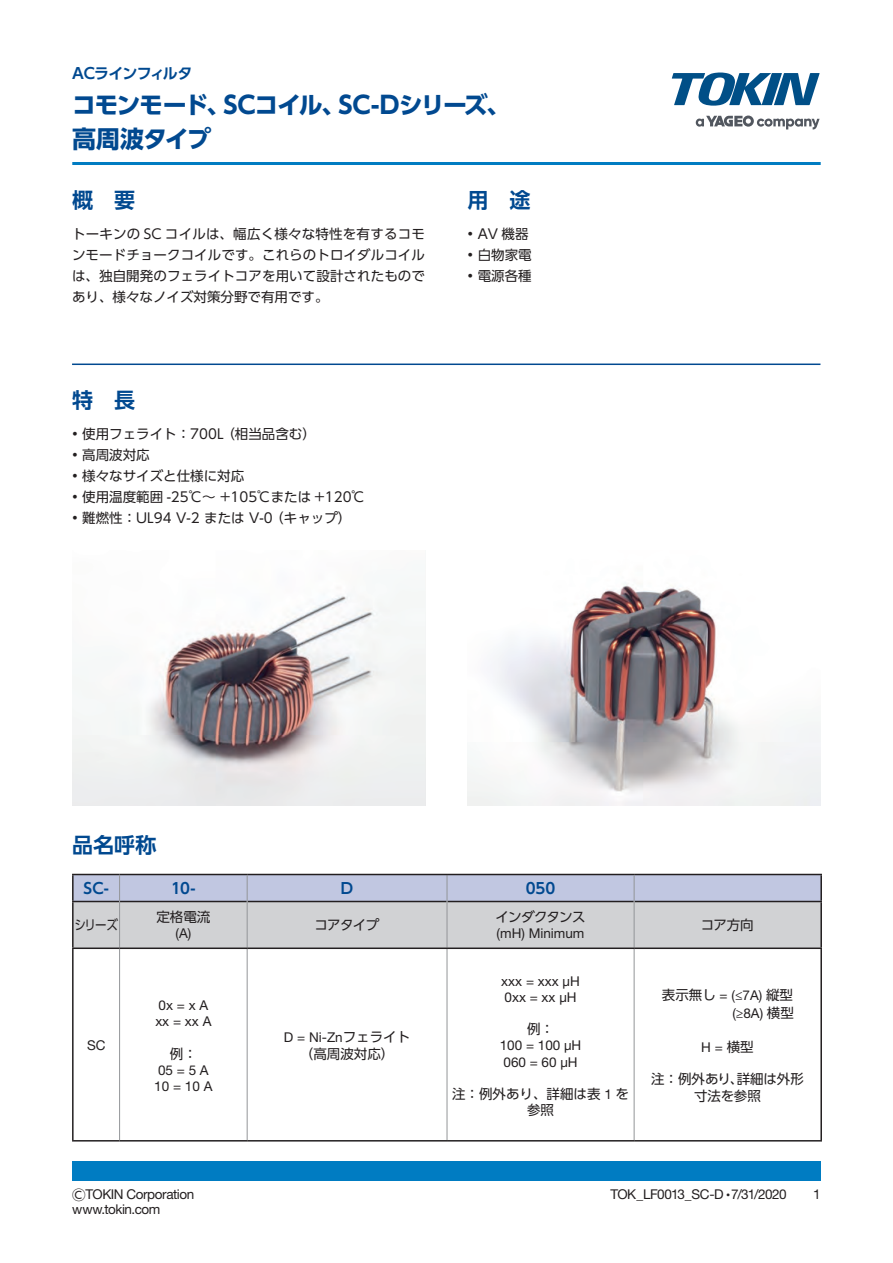
<style>
.page{position:relative;width:893px;height:1263px;background:#fff}
.page>*{position:absolute;margin:0;border:0;box-sizing:border-box;transform-origin:0 0}
.t1{font:700 24px/34.5px "UD Shin Go Pro";letter-spacing:-.055em;color:#014990}
.t2{font:700 21px "UD Shin Go Pro De";color:#014990}
.t3{font:700 15px "UD Shin Go Pro De";letter-spacing:-.045em;color:#014990}
.t4{font:13.5px/21px "UD Shin Go Pro";color:#231f20;text-align:center}
.t5{font:13.5px/16.2px "Helvetica Neue LT Std";color:#231f20}
.t6{font:13.5px "Helvetica Neue LT";letter-spacing:-.03em;color:#231f20}
.t7{font:13.5px "Helvetica Neue LT Std";letter-spacing:-.045em;color:#231f20}
.t8{font:13.5px "UD Shin Go Pro";letter-spacing:-.06em;color:#231f20}
.t9{font:13.5px "UD Shin Go Pro";color:#231f20;scale:.85 1}
.s1{font-family:"UD Shin Go Pro"}
.s2{font-family:"Helvetica Neue LT Std"}
.s3{font-family:"UD Shin Go Pr 6"}
</style>
<div class="page">
<div style="left:72px;top:1161px;width:749px;height:20px;background:#007cc2"></div>
<hr style="left:72px;top:162px;width:749px;height:3px;background:#007cc2">
<svg style="left:696px;top:116px;width:124px;height:14px"></svg>
<svg style="left:672px;top:72px;width:148px;height:34px"></svg>
<hr style="left:72px;top:363px;width:748px;height:2px;background:#014990">
<svg style="left:120px;top:949px;width:514px;height:191px"></svg>
<hr style="left:72px;top:901px;width:47px;height:1px;background:#231f20">
<hr style="left:634px;top:901px;width:188px;height:1px;background:#231f20">
<hr style="left:447px;top:949px;width:1px;height:191px;background:#939598">
<hr style="left:72px;top:874px;width:48px;height:1px;background:#231f20">
<hr style="left:72px;top:875px;width:2px;height:26px;background:#231f20">
<hr style="left:634px;top:874px;width:188px;height:1px;background:#231f20">
<hr style="left:72px;top:902px;width:2px;height:45px;background:#231f20">
<hr style="left:72px;top:949px;width:2px;height:191px;background:#231f20">
<hr style="left:72px;top:1140px;width:48px;height:1px;background:#231f20">
<hr style="left:120px;top:1140px;width:127px;height:1px;background:#231f20">
<hr style="left:247px;top:1140px;width:200px;height:1px;background:#231f20">
<hr style="left:447px;top:1140px;width:187px;height:1px;background:#231f20">
<hr style="left:634px;top:1140px;width:188px;height:1px;background:#231f20">
<hr style="left:820px;top:875px;width:2px;height:26px;background:#231f20">
<hr style="left:820px;top:902px;width:2px;height:45px;background:#231f20">
<hr style="left:820px;top:949px;width:2px;height:191px;background:#231f20">
<hr style="left:634px;top:949px;width:1px;height:191px;background:#939598">
<svg style="left:73px;top:874px;width:748px;height:73px;background:#c4c6d1"></svg>
<hr style="left:119px;top:901px;width:1px;height:46px;background:#939598">
<hr style="left:247px;top:901px;width:1px;height:46px;background:#939598">
<hr style="left:119px;top:949px;width:1px;height:191px;background:#939598">
<hr style="left:247px;top:949px;width:1px;height:191px;background:#939598">
<hr style="left:72px;top:947px;width:48px;height:2px;background:#231f20">
<hr style="left:120px;top:947px;width:127px;height:2px;background:#231f20">
<hr style="left:247px;top:947px;width:200px;height:2px;background:#231f20">
<hr style="left:447px;top:947px;width:187px;height:2px;background:#231f20">
<hr style="left:634px;top:947px;width:188px;height:2px;background:#231f20">
<img style="left:72px;top:595px;width:353px;height:211px">
<img style="left:468px;top:583px;width:353px;height:223px">
<p class="t3" style="left:72px;top:61px;width:122px">ACラインフィルタ</p>
<h1 class="t1" style="left:72px;top:87px;width:439px">コモンモード、SCコイル、SC-Dシリーズ、高周波タイプ</h1>
<h2 class="t2" style="left:72px;top:183px;width:65px">概　要</h2>
<p class="t4" style="left:72px;top:223px;width:354px;text-align:justify">トーキンの SC コイルは、幅広く様々な特性を有するコモンモードチョークコイルです。これらのトロイダルコイルは、独自開発のフェライトコアを用いて設計されたものであり、様々なノイズ対策分野で有用です。</p>
<h2 class="t2" style="left:467px;top:183px;width:64px">用　途</h2>
<p class="t4" style="left:467px;top:223px;width:62px">• AV 機器</p>
<p class="t4" style="left:467px;top:244px;width:66px">• 白物家電</p>
<p class="t4" style="left:467px;top:265px;width:66px">• 電源各種</p>
<h2 class="t2" style="left:72px;top:383px;width:65px">特　長</h2>
<p class="t4" style="left:72px;top:423px;width:245px">• 使用フェライト：700L （相当品含む）</p>
<p class="t4" style="left:72px;top:444px;width:79px">• 高周波対応</p>
<p class="t4" style="left:72px;top:465px;width:174px">• 様々なサイズと仕様に対応</p>
<p class="t4" style="left:72px;top:486px;width:295px">• 使用温度範囲 -25℃〜 +105℃または +120℃</p>
<p class="t4" style="left:72px;top:507px;width:281px">• 難燃性：UL94 V-2 または V-0 （キャップ）</p>
<h2 class="t2" style="left:72px;top:828px;width:86px">品名呼称</h2>
<p class="t3" style="left:84px;top:876px;width:27px">SC-</p>
<p class="t3" style="left:171px;top:876px;width:26px">10-</p>
<p class="t3" style="left:341px;top:876px;width:14px">D</p>
<p class="t3" style="left:526px;top:876px;width:31px">050</p>
<p class="t9" style="left:75px;top:914px;width:52px">シリーズ</p>
<p class="t8" style="left:496px;top:905px;width:91px">インダクタンス</p>
<p class="t5" style="left:497px;top:925px;width:89px">(mH) Minimum</p>
<p class="t4" style="left:156px;top:905px;width:56px">定格電流</p>
<p class="t5" style="left:175px;top:925px;width:17px">(A)</p>
<p class="t4" style="left:314px;top:914px;width:66px">コアタイプ</p>
<p class="t5" style="left:87px;top:1037px;width:20px">SC</p>
<p class="t5" style="left:155px;top:997px;width:58px">0x = x A xx = xx A</p>
<p class="t4" style="left:170px;top:1042px;width:28px">例：</p>
<p class="t5" style="left:154px;top:1062px;width:60px">05 = 5 A<br>10 = 10 A</p>
<p class="t5" style="left:284px;top:1029px;width:128px">D = Ni-Zn<span class="s1">フェライト</span></p>
<p class="t4" style="left:300px;top:1042px;width:96px">（高周波対応）</p>
<p class="t5" style="left:501px;top:972px;width:80px">xxx = xxx µH<br>0xx = xx µH</p>
<p class="t4" style="left:527px;top:1018px;width:28px">例：</p>
<p class="t5" style="left:500px;top:1037px;width:83px">100 = 100 µH<br>060 = 60 µH</p>
<p class="t4" style="left:452px;top:1085px;width:179px;line-height:16.2px">注：例外あり、詳細は表 <span class="s2">1</span> を参照</p>
<p class="t4" style="left:701px;top:914px;width:55px">コア方向</p>
<p class="t4" style="left:662px;top:984px;width:133px">表示無し <span class="s2">= (≤7A)</span> 縦型</p>
<p class="t5" style="left:732px;top:1004px;width:63px">(≥8A) <span class="s1">横型</span></p>
<p class="t5" style="left:701px;top:1039px;width:54px">H = <span class="s1">横型</span></p>
<p class="t4" style="left:651px;top:1071px;width:154px;line-height:16.2px">注：例外あり、詳細は外形寸法を参照</p>
<p class="t6" style="left:72px;top:1186px;width:124px"><span class="s3">Ⓒ</span>TOKIN Corporation</p>
<p class="t5" style="left:813px;top:1186px;width:9px">1</p>
<p class="t6" style="left:72px;top:1201px;width:90px">www.tokin.com</p>
<p class="t7" style="left:610px;top:1186px;width:178px">TOK_LF0013_SC-D<span class="s3">・</span>7/31/2020</p>
</div>
